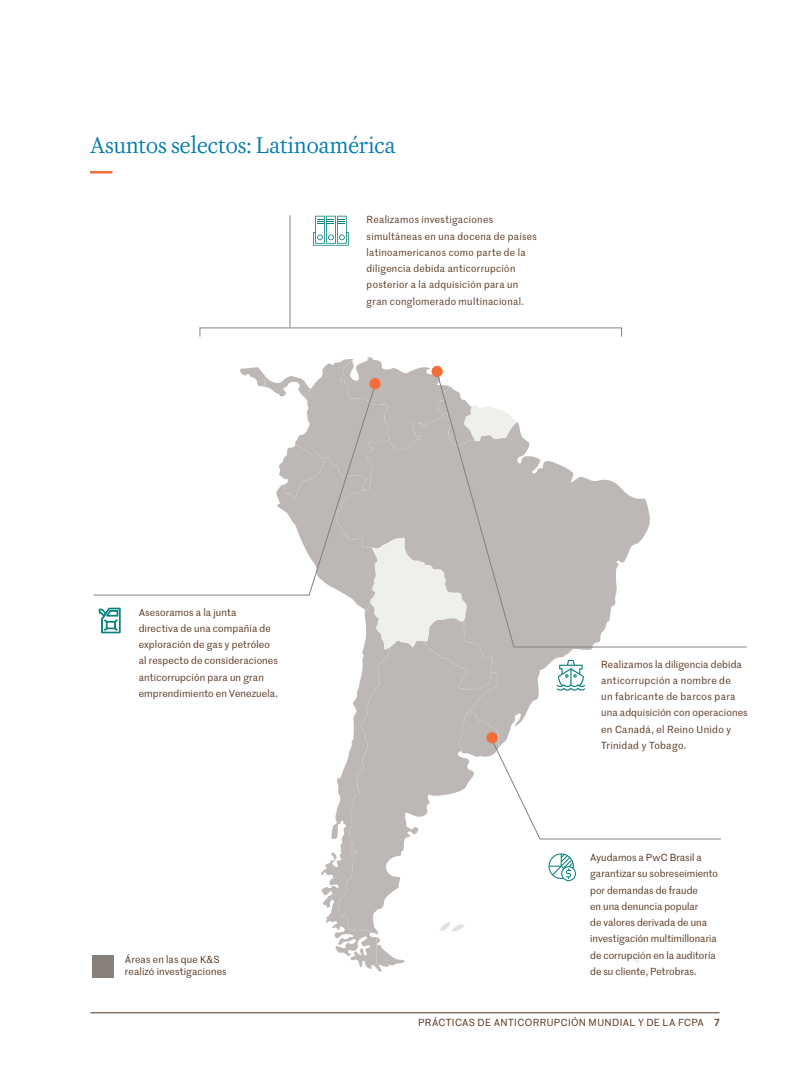
<style>
.page{position:relative;width:810px;height:1080px;background:#fff}
.page>*{position:absolute;margin:0;border:0;box-sizing:border-box;transform-origin:0 0}
.t1{font:25px "Caponi Display";letter-spacing:.005em;color:#007cae}
.t2{font:10px/16.2px "Marr Sans";letter-spacing:.015em;color:#54301a}
.t3{font:10px/16.2px "Marr Sans";letter-spacing:.035em;color:#54301a}
.t4{font:10px "Marr Sans";letter-spacing:.04em;color:#54301a}
.s1{font-weight:500}
</style>
<div class="page">
<svg style="left:93px;top:594px;width:136px;height:2px"></svg>
<svg style="left:99px;top:608px;width:22px;height:25px"></svg>
<hr style="left:200px;top:328px;width:422px;height:1px;background:#877f7a">
<svg style="left:229px;top:328px;width:493px;height:644px"></svg>
<hr style="left:290px;top:215px;width:1px;height:112px;background:#877f7a">
<svg style="left:313px;top:216px;width:36px;height:30px"></svg>
<hr style="left:90px;top:171px;width:22px;height:3px;background:#f36d38">
<div style="left:432px;top:366px;width:11px;height:11px;background:#f36d38;border-radius:50%"></div>
<div style="left:369px;top:378px;width:12px;height:11px;background:#f36d38;border-radius:50%"></div>
<div style="left:92px;top:955px;width:21px;height:22px;background:#877f7a"></div>
<hr style="left:90px;top:1012px;width:630px;height:1px;background:#54301a">
<h1 class="t1" style="left:90px;top:128px;width:307px">Asuntos selectos: Latinoamérica</h1>
<p class="t3" style="left:367px;top:211px;width:172px">Realizamos investigaciones simultáneas en una docena de países latinoamericanos como parte de la diligencia debida anticorrupción posterior a la adquisición para un gran conglomerado multinacional.</p>
<p class="t2" style="left:139px;top:604px;width:141px">Asesoramos a la junta directiva de una compañía de exploración de gas y petróleo al respecto de consideraciones anticorrupción para un gran emprendimiento en Venezuela.</p>
<p class="t2" style="left:125px;top:953px;width:103px;line-height:12px">Áreas en las que K&amp;S realizó investigaciones</p>
<p class="t2" style="left:601px;top:656px;width:148px">Realizamos la diligencia debida anticorrupción a nombre de<br>un fabricante de barcos para una adquisición con operaciones en Canadá, el Reino Unido y<br>Trinidad y Tobago.</p>
<p class="t2" style="left:590px;top:849px;width:129px">Ayudamos a PwC Brasil a garantizar su sobreseimiento por demandas de fraude<br>en una denuncia popular<br>de valores derivada de una investigación multimillonaria de corrupción en la auditoría de su cliente, Petrobras.</p>
<p class="t4" style="left:418px;top:1016px;width:303px">PRÁCTICAS DE ANTICORRUPCIÓN MUNDIAL Y DE LA FCPA <span class="s1">7</span></p>
</div>
